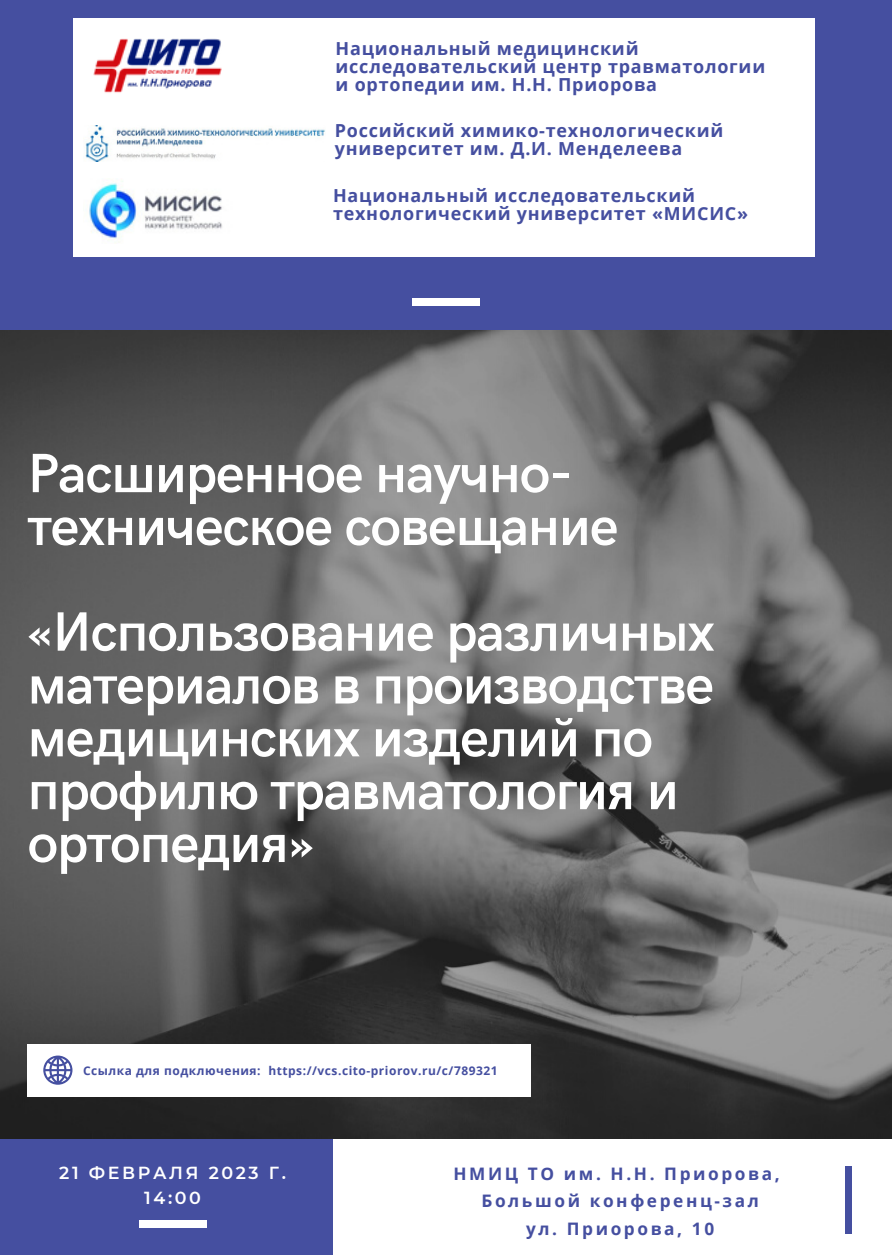
<style>
.page{position:relative;width:892px;height:1258px;background:#fff}
.page>*{position:absolute;margin:0;border:0;box-sizing:border-box;transform-origin:0 0}
.t1{font:600 55.5px/52.8px "HK Grotesk";letter-spacing:-.02em;color:#fff}
.t2{font:700 18px/18px "Open Sans";letter-spacing:.045em;color:#454fa0}
.t3{font:600 17.4px/24.9px "Montserrat";letter-spacing:.15em;color:#fff;text-align:center}
.t4{font:700 17.1px/27.3px "Open Sans";letter-spacing:.15em;color:#454fa0;text-align:center}
.t5{font:700 12px "Open Sans";letter-spacing:.045em;color:#454fa0}
</style>
<div class="page">
<div style="left:0;top:0;width:891px;height:1255px;background:#454fa0"></div>
<img style="left:0;top:331px;width:891px;height:808px">
<div style="left:73px;top:0;width:741px;height:256px;background:#fff"></div>
<div style="left:333px;top:1139px;width:558px;height:116px;background:#fff"></div>
<div style="left:139px;top:1220px;width:67px;height:7px;background:#fff"></div>
<img style="left:93px;top:38px;width:129px;height:55px">
<img style="left:89px;top:181px;width:133px;height:62px">
<img style="left:85px;top:126px;width:240px;height:36px">
<div style="left:412px;top:298px;width:67px;height:7px;background:#fff"></div>
<div style="left:844px;top:1166px;width:7px;height:68px;background:#454fa0"></div>
<div style="left:28px;top:0;width:805px;height:18px;background:#454fa0"></div>
<div style="left:28px;top:1045px;width:502px;height:51px;background:#fff"></div>
<svg style="left:43px;top:1055px;width:29px;height:30px"></svg>
<p class="t2" style="left:335px;top:39px;width:431px">Национальный медицинский исследовательский центр травматологии и ортопедии им. Н.Н. Приорова</p>
<p class="t2" style="left:335px;top:121px;width:390px">Российский химико-технологический университет им. Д.И. Менделеева</p>
<p class="t2" style="left:333px;top:186px;width:416px">Национальный исследовательский технологический университет «МИСИС»</p>
<h1 class="t1" style="left:28px;top:449px;width:592px">Расш иренное научно&shy;техническое совещание</h1>
<h1 class="t1" style="left:28px;top:607px;width:688px">«Использование различных материалов в производстве медицинских изделий по профилю травматология и ортопедия»</h1>
<p class="t5" style="left:83px;top:1062px;width:416px">Ссылка для подключения: https://vcs.cito-priorov.ru/c/789321</p>
<p class="t3" style="left:59px;top:1160px;width:228px">21 ФЕВРАЛЯ 2023 Г.<br>14:00</p>
<p class="t4" style="left:453px;top:1160px;width:328px">НМИЦ ТО им. Н.Н. Приорова,<br>Большой конференц-зал<br>ул. Приорова, 10</p>
</div>
